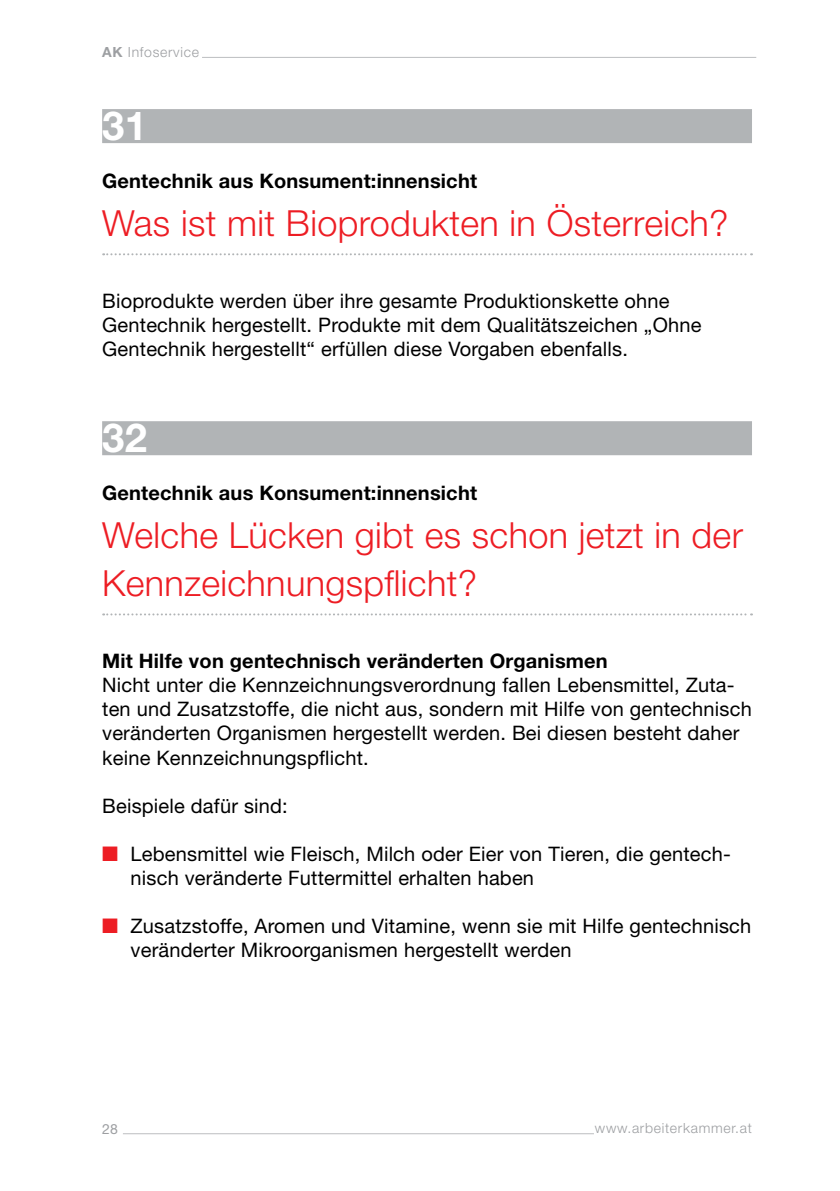
<style>
.page{position:relative;width:840px;height:1191px;background:#fff}
.page>*{position:absolute;margin:0;border:0;box-sizing:border-box;transform-origin:0 0}
.Balken{font:700 40px "Helvetica Neue LT Std";color:#fff}
.H1_Headline_liniert{font:300 36px/48px "Helvetica Neue LT Std";letter-spacing:.01em;color:#ed1d24}
.copy{font:20px/24px "Helvetica Neue LT Std";letter-spacing:.01em;color:#000}
.H1_Headline_liniert-2{font:700 20px "Helvetica Neue LT Std";letter-spacing:.01em;color:#000}
.H4_subheadline_aber_H2{font:700 20px "Helvetica Neue LT Std";letter-spacing:.01em;color:#000}
.t1{font:300 14px "Helvetica Neue LT Std";letter-spacing:.05em;color:#9d9fa2}
.t2{font:14px "Helvetica Neue LT Std";color:#9d9fa2}
.s1{font-weight:700}
.s2{color:#ed1d24}
</style>
<div class="page">
<hr style="left:123px;top:1133px;width:470px;height:1px;background:#bcbec0">
<hr style="left:202px;top:57px;width:553px;height:1px;background:#bcbec0">
<div style="left:102px;top:109px;width:649px;height:34px;background:#b1b4b6"></div>
<svg style="left:103px;top:253px;width:648px;height:2px"></svg>
<div style="left:102px;top:421px;width:649px;height:34px;background:#b1b4b6"></div>
<svg style="left:103px;top:613px;width:648px;height:2px"></svg>
<p class="t1" style="left:102px;top:43px;width:98px"><span class="s1">AK</span> Infoservice</p>
<p class="Balken" style="left:102px;top:101px;width:46px">31</p>
<h1 class="H1_Headline_liniert-2" style="left:102px;top:169px;width:376px">Gentechnik aus Konsument:innensicht</h1>
<h1 class="H1_Headline_liniert" style="left:102px;top:199px;width:627px">Was ist mit Bioprodukten in Österreich?</h1>
<p class="copy" style="left:102px;top:289px;width:600px">Bioprodukte werden über ihre gesamte Produktionskette ohne<br>Gentechnik hergestellt. Produkte mit dem Qualitätszeichen „Ohne<br>Gentechnik hergestellt“ erfüllen diese Vorgaben ebenfalls.</p>
<p class="Balken" style="left:102px;top:413px;width:46px">32</p>
<h1 class="H1_Headline_liniert-2" style="left:102px;top:481px;width:376px">Gentechnik aus Konsument:innensicht</h1>
<h1 class="H1_Headline_liniert" style="left:102px;top:511px;width:642px">Welche Lücken gibt es schon jetzt in der<br>Kennzeichnungspflicht?</h1>
<h2 class="H4_subheadline_aber_H2" style="left:102px;top:649px;width:507px">Mit Hilfe von gentechnisch veränderten Organismen</h2>
<p class="copy" style="left:102px;top:673px;width:650px">Nicht unter die Kennzeichnungsverordnung fallen Lebensmittel, Zuta&shy;ten und Zusatzstoffe, die nicht aus, sondern mit Hilfe von gentechnisch veränderten Organismen hergestellt werden. Bei diesen besteht daher keine Kennzeichnungspflicht.</p>
<p class="copy" style="left:102px;top:793px;width:187px">Beispiele dafür sind:</p>
<p class="copy" style="left:130px;top:841px;width:601px;text-indent:-28px"><span class="s2">■</span> Lebensmittel wie Fleisch, Milch oder Eier von Tieren, die gentech&shy;nisch veränderte Futtermittel erhalten haben</p>
<p class="copy" style="left:130px;top:913px;width:622px;text-indent:-28px"><span class="s2">■</span> Zusatzstoffe, Aromen und Vitamine, wenn sie mit Hilfe gentechnisch veränderter Mikroorganismen hergestellt werden</p>
<p class="t2" style="left:102px;top:1120px;width:17px">28</p>
<p class="t1" style="left:594px;top:1119px;width:158px">www.arbeiterkammer.at</p>
</div>
